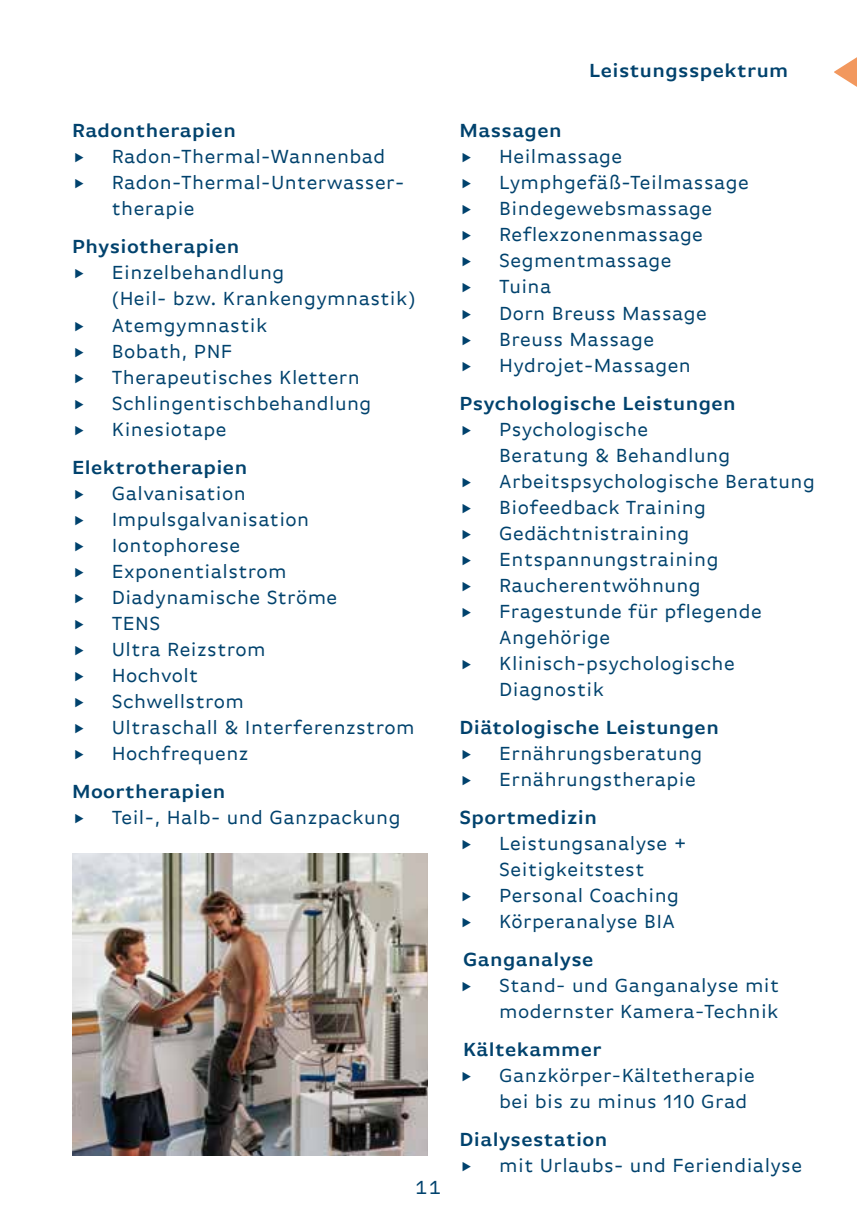
<style>
.page{position:relative;width:857px;height:1225px;background:#fff}
.page>*{position:absolute;margin:0;border:0;box-sizing:border-box;transform-origin:0 0}
.t1{font:20px/26px "Basic Gothic Offc Pro";letter-spacing:.02em;color:#00426d}
.t2{font:600 20px "Basic Gothic Offc Pro";letter-spacing:.02em;color:#00426d}
.t3{font:20px/26px "Basic Gothic Pro";letter-spacing:.02em;color:#00426d}
</style>
<div class="page">
<svg style="left:834px;top:58px;width:22px;height:29px"></svg>
<img style="left:72px;top:853px;width:355px;height:302px">
<p class="t2" style="left:72px;top:119px;width:165px">Radontherapien</p>
<p class="t1" style="left:112px;top:144px;width:294px">Radon-Thermal-Wannenbad<br>Radon-Thermal-Unterwasser&shy;therapie</p>
<p class="t2" style="left:72px;top:235px;width:169px">Physiotherapien</p>
<p class="t1" style="left:112px;top:260px;width:305px">Einzelbehandlung<br>(Heil- bzw. Krankengymnastik)<br>Atemgymnastik<br>Bobath, PNF<br>Therapeutisches Klettern<br>Schlingentischbehandlung<br>Kinesiotape</p>
<p class="t2" style="left:72px;top:455px;width:177px">Elektrotherapien</p>
<p class="t1" style="left:112px;top:480px;width:304px">Galvanisation<br>Impulsgalvanisation<br>Iontophorese<br>Exponentialstrom<br>Diadynamische Ströme<br>TENS<br>Ultra Reizstrom<br>Hochvolt<br>Schwellstrom<br>Ultraschall &amp; Interferenzstrom<br>Hochfrequenz</p>
<p class="t2" style="left:72px;top:779px;width:155px">Moortherapien</p>
<p class="t1" style="left:112px;top:804px;width:290px">Teil-, Halb- und Ganzpackung</p>
<p class="t1" style="left:415px;top:1174px;width:28px">11</p>
<p class="t2" style="left:589px;top:59px;width:200px">Leistungsspektrum</p>
<p class="t2" style="left:459px;top:119px;width:104px">Massagen</p>
<p class="t1" style="left:499px;top:144px;width:251px">Heilmassage<br>Lymphgefäß-Teilmassage<br>Bindegewebsmassage<br>Reflexzonenmassage<br>Segmentmassage<br>Tuina<br>Dorn Breuss Massage<br>Breuss Massage<br>Hydrojet-Massagen</p>
<p class="t2" style="left:459px;top:391px;width:278px">Psychologische Leistungen</p>
<p class="t1" style="left:499px;top:416px;width:317px">Psychologische<br>Beratung &amp; Behandlung<br>Arbeitspsychologische Beratung<br>Biofeedback Training<br>Gedächtnistraining<br>Entspannungstraining<br>Raucherentwöhnung<br>Fragestunde für pflegende<br>Angehörige<br>Klinisch-psychologische<br>Diagnostik</p>
<p class="t2" style="left:459px;top:715px;width:261px">Diätologische Leistungen</p>
<p class="t1" style="left:499px;top:740px;width:205px">Ernährungsberatung<br>Ernährungstherapie</p>
<p class="t2" style="left:459px;top:805px;width:139px">Sportmedizin</p>
<p class="t1" style="left:499px;top:830px;width:189px">Leistungsanalyse +<br>Seitigkeitstest<br>Personal Coaching<br>Körperanalyse BIA</p>
<p class="t2" style="left:463px;top:947px;width:132px">Ganganalyse</p>
<p class="t3" style="left:499px;top:972px;width:281px">Stand- und Ganganalyse mit modernster Kamera-Technik</p>
<p class="t2" style="left:463px;top:1037px;width:140px">Kältekammer</p>
<p class="t3" style="left:499px;top:1062px;width:257px">Ganzkörper-Kältetherapie bei bis zu minus 110 Grad</p>
<p class="t2" style="left:459px;top:1127px;width:149px">Dialysestation</p>
<p class="t1" style="left:499px;top:1152px;width:304px">mit Urlaubs- und Feriendialyse</p>
</div>
